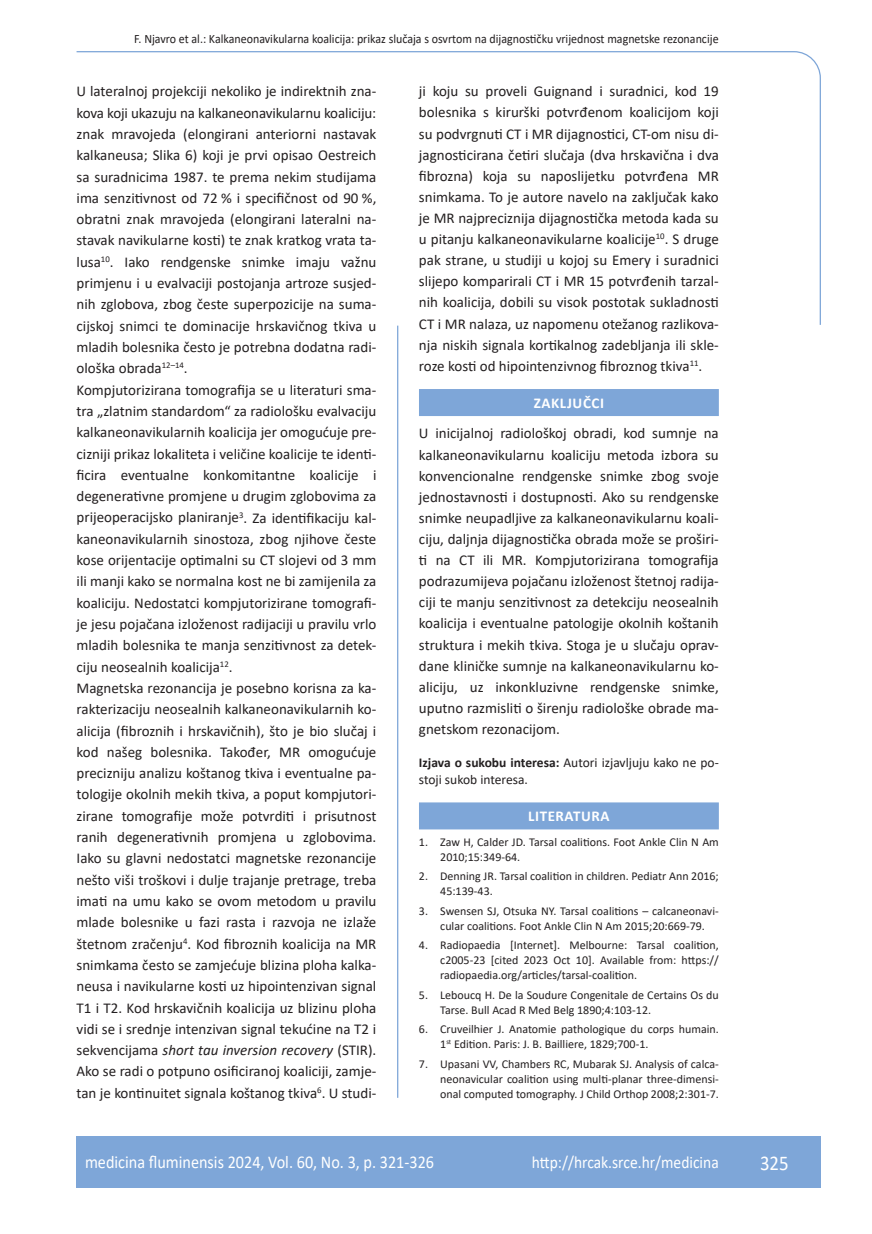
<style>
.page{position:relative;width:872px;height:1234px;background:#fff}
.page>*{position:absolute;margin:0;border:0;box-sizing:border-box;transform-origin:0 0}
.t1{font:21px "Calibri";color:#fff;scale:.9 1}
.t2{font:18px "Calibri";color:#fff;scale:.9 1}
.t3{font:17.25px "Calibri";color:#fff;scale:.9 1}
.t4{font:15px/21.3px "Calibri";color:#231f20;text-align:justify}
.t5{font:700 15px "Calibri";letter-spacing:.04em;color:#fff}
.t6{font:13.5px/16.6px "Calibri";color:#231f20}
.t7{font:12.75px "Calibri";color:#231f20;scale:.94 1}
.t8{font:12px/15.1px "Calibri";color:#231f20}
.s1{font-style:italic}
.s2{font-weight:700}
</style>
<div class="page">
<svg style="left:76px;top:51px;width:745px;height:275px"></svg>
<hr style="left:397px;top:325px;width:1px;height:772px;background:#7ea6d8">
<div style="left:77px;top:1135px;width:744px;height:51px;background:#7ea6d8"></div>
<div style="left:419px;top:389px;width:300px;height:27px;background:#7ea6d8"></div>
<div style="left:419px;top:802px;width:300px;height:27px;background:#7ea6d8"></div>
<p class="t7" style="left:134px;top:29px;width:623px">F. Njavro et al.: Kalkaneonavikularna koalicija: prikaz slučaja s osvrtom na dijagnostičku vrijednost magnetske rezonancije</p>
<p class="t4" style="left:77px;top:80px;width:301px;text-align:left">U lateralnoj projekciji nekoliko je indirektnih zna&shy;kova koji ukazuju na kalkaneonavikularnu koaliciju: znak mravojeda (elongirani anteriorni nastavak kalkaneusa; Slika 6) koji je prvi opisao Oestreich sa suradnicima 1987. te prema nekim studijama ima senzitivnost od 72 % i specifičnost od 90 %, obratni znak mravojeda (elongirani lateralni na&shy;stavak navikularne kosti) te znak kratkog vrata ta&shy;lusa<sup>10</sup>. Iako rendgenske snimke imaju važnu primjenu i u evalvaciji postojanja artroze susjed&shy;nih zglobova, zbog česte superpozicije na suma&shy;cijskoj snimci te dominacije hrskavičnog tkiva u mladih bolesnika često je potrebna dodatna radi&shy;ološka obrada<sup>12–14</sup>.<br>Kompjutorizirana tomografija se u literaturi sma&shy;tra „zlatnim standardom“ za radiološku evalvaciju kalkaneonavikularnih koalicija jer omogućuje pre&shy;cizniji prikaz lokaliteta i veličine koalicije te identi&shy;ficira eventualne konkomitantne koalicije i degenerativne promjene u drugim zglobovima za prijeoperacijsko planiranje<sup>3</sup>. Za identifikaciju kal&shy;kaneonavikularnih sinostoza, zbog njihove česte kose orijentacije optimalni su CT slojevi od 3 mm ili manji kako se normalna kost ne bi zamijenila za koaliciju. Nedostatci kompjutorizirane tomografi&shy;je jesu pojačana izloženost radijaciji u pravilu vrlo mladih bolesnika te manja senzitivnost za detek&shy;ciju neosealnih koalicija<sup>12</sup>.<br>Magnetska rezonancija je posebno korisna za ka&shy;rakterizaciju neosealnih kalkaneonavikularnih ko&shy;alicija (fibroznih i hrskavičnih), što je bio slučaj i kod našeg bolesnika. Također, MR omogućuje precizniju analizu koštanog tkiva i eventualne pa&shy;tologije okolnih mekih tkiva, a poput kompjutori&shy;zirane tomografije može potvrditi i prisutnost ranih degenerativnih promjena u zglobovima.<br>Iako su glavni nedostatci magnetske rezonancije nešto viši troškovi i dulje trajanje pretrage, treba imati na umu kako se ovom metodom u pravilu mlade bolesnike u fazi rasta i razvoja ne izlaže štetnom zračenju<sup>4</sup>. Kod fibroznih koalicija na MR snimkama često se zamjećuje blizina ploha kalka&shy;neusa i navikularne kosti uz hipointenzivan signal T1 i T2. Kod hrskavičnih koalicija uz blizinu ploha vidi se i srednje intenzivan signal tekućine na T2 i sekvencijama <span class="s1">short tau inversion recovery</span> (STIR).<br>Ako se radi o potpuno osificiranoj koaliciji, zamje&shy;tan je kontinuitet signala koštanog tkiva<sup>6</sup>. U studi-</p>
<p class="t4" style="left:419px;top:80px;width:301px">ji koju su proveli Guignand i suradnici, kod 19 bolesnika s kirurški potvrđenom koalicijom koji su podvrgnuti CT i MR dijagnostici, CT-om nisu di&shy;jagnosticirana četiri slučaja (dva hrskavična i dva fibrozna) koja su naposlijetku potvrđena MR snimkama. To je autore navelo na zaključak kako je MR najpreciznija dijagnostička metoda kada su u pitanju kalkaneonavikularne koalicije<sup>10</sup>. S druge pak strane, u studiji u kojoj su Emery i suradnici slijepo komparirali CT i MR 15 potvrđenih tarzal&shy;nih koalicija, dobili su visok postotak sukladnosti CT i MR nalaza, uz napomenu otežanog razlikova&shy;nja niskih signala kortikalnog zadebljanja ili skle&shy;roze kosti od hipointenzivnog fibroznog tkiva<sup>11</sup>.</p>
<p class="t5" style="left:534px;top:392px;width:72px">ZAKLJUČCI</p>
<p class="t4" style="left:419px;top:422px;width:301px">U inicijalnoj radiološkoj obradi, kod sumnje na kalkaneonavikularnu koaliciju metoda izbora su konvencionalne rendgenske snimke zbog svoje jednostavnosti i dostupnosti. Ako su rendgenske snimke neupadljive za kalkaneonavikularnu koali&shy;ciju, daljnja dijagnostička obrada može se proširi&shy;ti na CT ili MR. Kompjutorizirana tomografija podrazumijeva pojačanu izloženost štetnoj radija&shy;ciji te manju senzitivnost za detekciju neosealnih koalicija i eventualne patologije okolnih koštanih struktura i mekih tkiva. Stoga je u slučaju oprav&shy;dane kliničke sumnje na kalkaneonavikularnu ko&shy;aliciju, uz inkonkluzivne rendgenske snimke, uputno razmisliti o širenju radiološke obrade ma&shy;gnetskom rezonacijom.</p>
<p class="t6" style="left:419px;top:754px;width:301px"><span class="s2">Izjava o sukobu interesa:</span> Autori izjavljuju kako ne po&shy;stoji sukob interesa.</p>
<p class="t5" style="left:528px;top:805px;width:83px">LITERATURA</p>
<p class="t8" style="left:440px;top:833px;width:280px;text-indent:-21px">1. Zaw H, Calder JD. Tarsal coalitions. Foot Ankle Clin N Am<br>2010;15:349-64.</p>
<p class="t8" style="left:440px;top:868px;width:280px;text-indent:-21px">2. Denning JR. Tarsal coalition in children. Pediatr Ann 2016;<br>45:139-43.</p>
<p class="t8" style="left:440px;top:902px;width:280px;text-indent:-21px">3. Swensen SJ, Otsuka NY. Tarsal coalitions – calcaneonavi&shy;cular coalitions. Foot Ankle Clin N Am 2015;20:669-79.</p>
<p class="t8" style="left:440px;top:937px;width:280px;text-align:justify;text-indent:-21px">4. Radiopaedia [Internet]. Melbourne: Tarsal coalition, c2005-23 [cited 2023 Oct 10]. Available from: https:// radiopaedia.org/articles/tarsal-coalition.</p>
<p class="t8" style="left:440px;top:986px;width:280px;text-indent:-21px">5. Leboucq H. De la Soudure Congenitale de Certains Os du<br>Tarse. Bull Acad R Med Belg 1890;4:103-12.</p>
<p class="t8" style="left:440px;top:1021px;width:280px;text-indent:-21px">6. Cruveilhier J. Anatomie pathologique du corps humain.<br>1<sup>st</sup> Edition. Paris: J. B. Bailliere, 1829;700-1.</p>
<p class="t8" style="left:440px;top:1055px;width:280px;text-align:justify;text-indent:-21px">7. Upasani VV, Chambers RC, Mubarak SJ. Analysis of calca&shy;neonavicular coalition using multi-planar three-dimensi&shy;onal computed tomography. J Child Orthop 2008;2:301-7.</p>
<p class="t2" style="left:85px;top:1149px;width:389px">medicina fluminensis 2024, Vol. 60, No. 3, p. 321-326</p>
<p class="t3" style="left:532px;top:1150px;width:209px">http://hrcak.srce.hr/medicina</p>
<h1 class="t1" style="left:760px;top:1147px;width:33px">325</h1>
</div>
